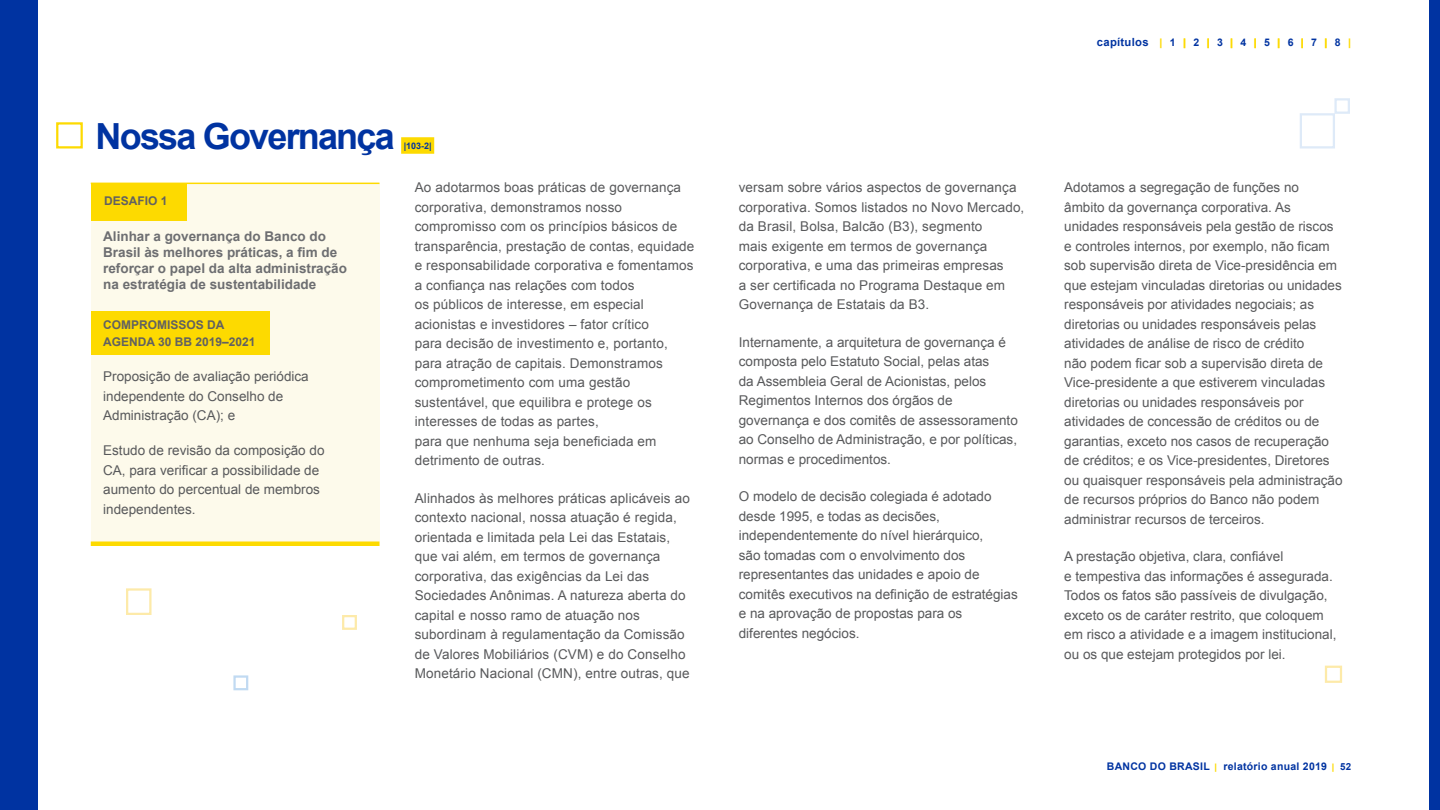
<style>
.page{position:relative;width:1440px;height:810px;background:#fff}
.page>*{position:absolute;margin:0;border:0;box-sizing:border-box;transform-origin:0 0}
.t1{font:700 36px "Arial";letter-spacing:-.05em;color:#0033a1}
.t2{font:13.5px/19.5px "Arial";color:#58595b}
.t3{font:700 13.5px/16.2px "Arial";color:#6d6e71}
.t4{font:700 12px/16.5px "Arial";color:#616161}
.t5{font:700 11.25px "Arial";letter-spacing:.025em;color:#0033a1}
.t6{font:700 10.5px "Arial";letter-spacing:.025em;color:#0033a1}
.t7{font:700 9px "Arial";color:#0033a1}
.s1{font-weight:900;font-size:10.5px;color:#fdda00}
.s2{font-size:10.5px}
.s3{font-weight:900;font-size:9px;color:#fdda00}
.s4{font-size:9.75px}
</style>
<div class="page">
<div style="left:1300px;top:113px;width:35px;height:35px;border:2px solid #deeaf8"></div>
<div style="left:1334px;top:98px;width:16px;height:16px;border:2px solid #deeaf8"></div>
<div style="left:0;top:0;width:38px;height:810px;background:#0033a1"></div>
<div style="left:1430px;top:0;width:10px;height:810px;background:#0033a1"></div>
<div style="left:1325px;top:666px;width:17px;height:17px;border:2px solid #fdeaa9"></div>
<div style="left:91px;top:183px;width:289px;height:363px;background:#fdfaeb"></div>
<hr style="left:91px;top:542px;width:288px;height:4px;background:#fdda00">
<div style="left:91px;top:183px;width:96px;height:38px;background:#fdda00"></div>
<hr style="left:91px;top:183px;width:288px;height:1px;background:#fdda00">
<div style="left:91px;top:312px;width:179px;height:43px;background:#fdda00"></div>
<div style="left:401px;top:137px;width:33px;height:17px;background:#fdda00"></div>
<div style="left:56px;top:122px;width:27px;height:26px;border:2px solid #fdda00"></div>
<div style="left:233px;top:675px;width:15px;height:15px;border:2px solid #c1daf2"></div>
<div style="left:342px;top:615px;width:15px;height:15px;border:2px solid #fdeaa9"></div>
<div style="left:126px;top:588px;width:26px;height:27px;border:2px solid #fdeaa9"></div>
<h1 class="t1" style="left:96px;top:112px;width:301px">Nossa Governança</h1>
<p class="t4" style="left:104px;top:192px;width:65px">DESAFIO 1</p>
<p class="t3" style="left:103px;top:228px;width:245px">Alinhar a governança do Banco do Brasil às melhores práticas, a fim de reforçar o papel da alta administração na estratégia de sustentabilidade</p>
<p class="t4" style="left:103px;top:317px;width:154px">COMPROMISSOS DA<br>AGENDA 30 BB 2019–2021</p>
<p class="t2" style="left:103px;top:367px;width:207px">Proposição de avaliação periódica independente do Conselho de<br>Administração (CA); e</p>
<p class="t2" style="left:103px;top:441px;width:223px">Estudo de revisão da composição do<br>CA, para verificar a possibilidade de aumento do percentual de membros independentes.</p>
<p class="t7" style="left:404px;top:139px;width:30px">|103-2|</p>
<p class="t2" style="left:415px;top:178px;width:281px">Ao adotarmos boas práticas de governança corporativa, demonstramos nosso compromisso com os princípios básicos de transparência, prestação de contas, equidade e responsabilidade corporativa e fomentamos a confiança nas relações com todos<br>os públicos de interesse, em especial acionistas e investidores – fator crítico<br>para decisão de investimento e, portanto, para atração de capitais. Demonstramos comprometimento com uma gestão sustentável, que equilibra e protege os interesses de todas as partes,<br>para que nenhuma seja beneficiada em detrimento de outras.</p>
<p class="t2" style="left:415px;top:489px;width:277px">Alinhados às melhores práticas aplicáveis ao contexto nacional, nossa atuação é regida, orientada e limitada pela Lei das Estatais, que vai além, em termos de governança corporativa, das exigências da Lei das Sociedades Anônimas. A natureza aberta do capital e nosso ramo de atuação nos subordinam à regulamentação da Comissão de Valores Mobiliários (CVM) e do Conselho Monetário Nacional (CMN), entre outras, que</p>
<p class="t5" style="left:1097px;top:34px;width:256px">capítulos <span class="s1">|</span> <span class="s2">1</span> <span class="s1">|</span> <span class="s2">2</span> <span class="s1">|</span> <span class="s2">3</span> <span class="s1">|</span> <span class="s2">4</span> <span class="s1">|</span> <span class="s2">5</span> <span class="s1">|</span> <span class="s2">6</span> <span class="s1">|</span> <span class="s2">7</span> <span class="s1">|</span> <span class="s2">8</span> <span class="s1">|</span></p>
<p class="t2" style="left:739px;top:178px;width:287px">versam sobre vários aspectos de governança corporativa. Somos listados no Novo Mercado, da Brasil, Bolsa, Balcão (B3), segmento<br>mais exigente em termos de governança corporativa, e uma das primeiras empresas<br>a ser certificada no Programa Destaque em Governança de Estatais da B3.</p>
<p class="t2" style="left:739px;top:333px;width:281px">Internamente, a arquitetura de governança é composta pelo Estatuto Social, pelas atas<br>da Assembleia Geral de Acionistas, pelos Regimentos Internos dos órgãos de governança e dos comitês de assessoramento ao Conselho de Administração, e por políticas, normas e procedimentos.</p>
<p class="t2" style="left:739px;top:487px;width:281px">O modelo de decisão colegiada é adotado desde 1995, e todas as decisões, independentemente do nível hierárquico,<br>são tomadas com o envolvimento dos representantes das unidades e apoio de comitês executivos na definição de estratégias e na aprovação de propostas para os diferentes negócios.</p>
<p class="t2" style="left:1064px;top:178px;width:280px">Adotamos a segregação de funções no âmbito da governança corporativa. As unidades responsáveis pela gestão de riscos e controles internos, por exemplo, não ficam sob supervisão direta de Vice-presidência em que estejam vinculadas diretorias ou unidades responsáveis por atividades negociais; as diretorias ou unidades responsáveis pelas atividades de análise de risco de crédito<br>não podem ficar sob a supervisão direta de Vice-presidente a que estiverem vinculadas diretorias ou unidades responsáveis por atividades de concessão de créditos ou de garantias, exceto nos casos de recuperação de créditos; e os Vice-presidentes, Diretores ou quaisquer responsáveis pela administração de recursos próprios do Banco não podem administrar recursos de terceiros.</p>
<p class="t2" style="left:1064px;top:547px;width:274px">A prestação objetiva, clara, confiável<br>e tempestiva das informações é assegurada.<br>Todos os fatos são passíveis de divulgação, exceto os de caráter restrito, que coloquem em risco a atividade e a imagem institucional, ou os que estejam protegidos por lei.</p>
<p class="t6" style="left:1107px;top:760px;width:246px">BANCO DO BRASIL <span class="s3">|</span> relatório anual 2019 <span class="s3">|</span> <span class="s4">52</span></p>
</div>
